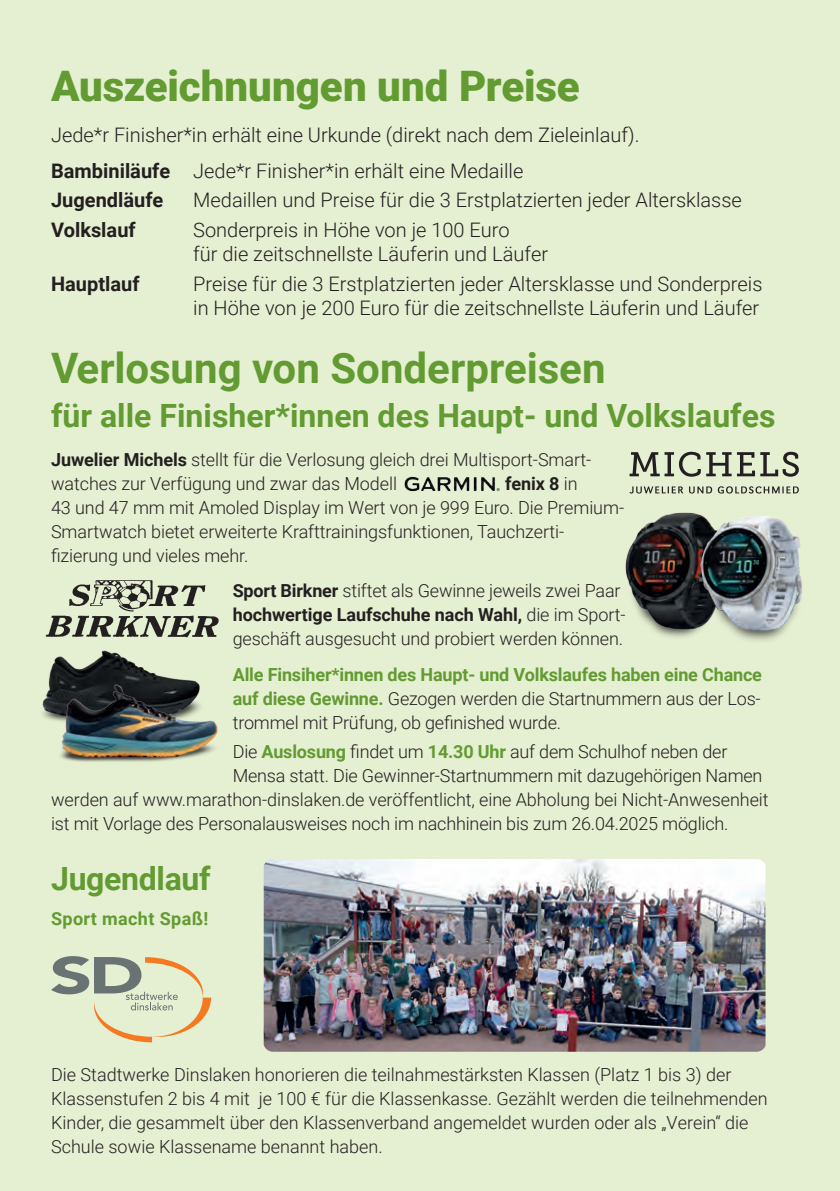
<style>
.page{position:relative;width:840px;height:1191px;background:#fff}
.page>*{position:absolute;margin:0;border:0;box-sizing:border-box;transform-origin:0 0}
.t1{font:700 42px "Roboto";color:#629b31}
.t2{font:900 42px "Roboto";color:#629b31}
.t3{font:700 32px "Roboto";color:#629b31}
.t4{font:300 20px/24px "Roboto";color:#231f20}
.t5{font:700 20px "Roboto";color:#231f20}
.t6{font:300 18px/24px "Roboto";letter-spacing:-.005em;color:#231f20}
.t7{font:700 18px "Roboto";letter-spacing:.02em;color:#629b31}
.s1{font-weight:700}
.s2{font-weight:700;color:#629b31}
</style>
<div class="page">
<div style="left:0;top:0;width:839px;height:1191px;background:#e5efd2"></div>
<img style="left:404px;top:476px;width:96px;height:16px">
<img style="left:263px;top:859px;width:502px;height:192px">
<svg style="left:51px;top:956px;width:160px;height:86px"></svg>
<img style="left:42px;top:650px;width:134px;height:65px">
<img style="left:45px;top:580px;width:174px;height:58px">
<img style="left:43px;top:679px;width:175px;height:83px">
<img style="left:625px;top:523px;width:24px;height:102px">
<img style="left:649px;top:487px;width:153px;height:154px">
<svg style="left:629px;top:486px;width:169px;height:7px"></svg>
<svg style="left:629px;top:452px;width:169px;height:25px"></svg>
<h1 class="t2" style="left:51px;top:56px;width:529px">Auszeichnungen und Preise</h1>
<p class="t4" style="left:51px;top:117px;width:589px;line-height:35.4px">Jede*r Finisher*in erhält eine Urkunde (direkt nach dem Zieleinlauf).<br><span class="s1">Bambiniläufe</span> Jede*r Finisher*in erhält eine Medaille</p>
<p class="t5" style="left:51px;top:186px;width:114px">Jugendläufe</p>
<p class="t4" style="left:193px;top:187px;width:549px">Medaillen und Preise für die 3 Erstplatzierten jeder Altersklasse</p>
<p class="t5" style="left:51px;top:216px;width:86px">Volkslauf</p>
<p class="t4" style="left:193px;top:217px;width:356px">Sonderpreis in Höhe von je 100 Euro<br>für die zeitschnellste Läuferin und Läufer</p>
<p class="t5" style="left:51px;top:269px;width:90px">Hauptlauf</p>
<p class="t4" style="left:193px;top:271px;width:570px">Preise für die 3 Erstplatzierten jeder Altersklasse und Sonderpreis in Höhe von je 200 Euro für die zeitschnellste Läuferin und Läufer</p>
<h1 class="t1" style="left:51px;top:339px;width:555px">Verlosung von Sonderpreisen</h1>
<h2 class="t3" style="left:51px;top:393px;width:725px">für alle Finisher*innen des Haupt- und Volkslaufes</h2>
<p class="t6" style="left:51px;top:447px;width:541px"><span class="s1">Juwelier Michels</span> stellt für die Verlosung gleich drei Multisport-Smart&shy;watches zur Verfügung und zwar das Modell</p>
<p class="t6" style="left:51px;top:471px;width:574px;text-indent:453px"><span class="s1">fenix 8</span> in<br>43 und 47 mm mit Amoled Display im Wert von je 999 Euro. Die Premium-Smartwatch bietet erweiterte Krafttrainingsfunktionen, Tauchzerti&shy;fizierung und vieles mehr.</p>
<p class="t6" style="left:232px;top:578px;width:394px"><span class="s1">Sport Birkner</span> stiftet als Gewinne jeweils zwei Paar <span class="s1">hochwertige Laufschuhe nach Wahl,</span> die im Sport&shy;geschäft ausgesucht und probiert werden können.</p>
<p class="t6" style="left:232px;top:661px;width:530px"><span class="s2">Alle Finsiher*innen des Haupt- und Volkslaufes haben eine Chance auf diese Gewinne.</span> Gezogen werden die Startnummern aus der Los&shy;trommel mit Prüfung, ob gefinished wurde.</p>
<p class="t6" style="left:232px;top:739px;width:496px">Die <span class="s2">Auslosung</span> findet um <span class="s2">14.30 Uhr</span> auf dem Schulhof neben der</p>
<p class="t6" style="left:232px;top:763px;width:531px">Mensa statt. Die Gewinner-Startnummern mit dazugehörigen Namen</p>
<p class="t6" style="left:51px;top:787px;width:718px">werden auf www.marathon-dinslaken.de veröffentlicht, eine Abholung bei Nicht-Anwesenheit</p>
<p class="t6" style="left:51px;top:811px;width:678px">ist mit Vorlage des Personalausweises noch im nachhinein bis zum 26.04.2025 möglich.</p>
<h2 class="t3" style="left:51px;top:856px;width:161px">Jugendlauf</h2>
<p class="t7" style="left:51px;top:906px;width:159px">Sport macht Spaß!</p>
<p class="t6" style="left:51px;top:1061px;width:717px">Die Stadtwerke Dinslaken honorieren die teilnahmestärksten Klassen (Platz 1 bis 3) der Klassenstufen 2 bis 4 mit je 100 € für die Klassenkasse. Gezählt werden die teilnehmenden Kinder, die gesammelt über den Klassenverband angemeldet wurden oder als „Verein“ die Schule sowie Klassename benannt haben.</p>
</div>
